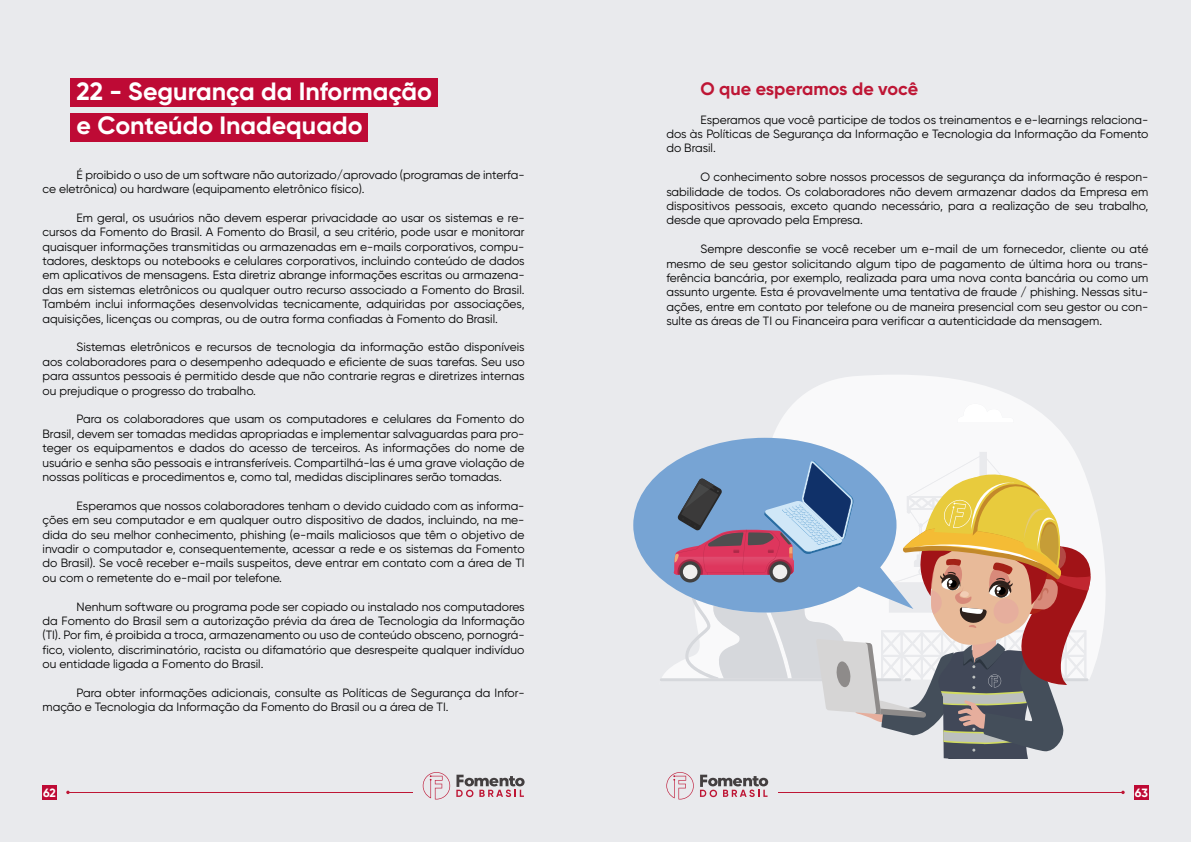
<style>
.page{position:relative;width:1191px;height:842px;background:#e9eaed}
.page>*{position:absolute;margin:0;border:0;box-sizing:border-box;transform-origin:0 0}
.t1{font:700 25px/34px "Gilroy";color:#fff}
.t2{font:700 18px "Gilroy";color:#be1635}
.t3{font:12px/14.4px "Gilroy";color:#000;text-align:justify}
.t4{font:700 12px "Gilroy";color:#fff}
</style>
<div class="page">
<svg style="left:666px;top:772px;width:27px;height:27px"></svg>
<svg style="left:700px;top:775px;width:68px;height:22px"></svg>
<hr style="left:777px;top:792px;width:345px;height:1px;background:#be1635">
<div style="left:1134px;top:785px;width:14px;height:14px;background:#be0a35"></div>
<svg style="left:423px;top:772px;width:27px;height:27px"></svg>
<svg style="left:456px;top:775px;width:68px;height:22px"></svg>
<hr style="left:69px;top:792px;width:344px;height:1px;background:#be1635">
<div style="left:43px;top:785px;width:14px;height:14px;background:#be0a35"></div>
<div style="left:70px;top:78px;width:367px;height:28px;background:#be0a35"></div>
<div style="left:70px;top:113px;width:298px;height:28px;background:#be0a35"></div>
<svg style="left:757px;top:375px;width:317px;height:76px;fill:#f9f9fa"></svg>
<svg style="left:957px;top:404px;width:57px;height:19px"></svg>
<svg style="left:633px;top:438px;width:280px;height:139px"></svg>
<svg style="left:659px;top:451px;width:447px;height:308px"></svg>
<h1 class="t1" style="left:77px;top:74px;width:357px">22 - Segurança da Informação e Conteúdo Inadequado</h1>
<p class="t3" style="left:43px;top:167px;width:483px;text-indent:34px">É proibido o uso de um software não autorizado/aprovado (programas de interfa&shy;ce eletrônica) ou hardware (equipamento eletrônico físico).</p>
<p class="t3" style="left:43px;top:210px;width:483px;text-indent:34px">Em geral, os usuários não devem esperar privacidade ao usar os sistemas e re&shy;cursos da Fomento do Brasil. A Fomento do Brasil, a seu critério, pode usar e monitorar quaisquer informações transmitidas ou armazenadas em e-mails corporativos, compu&shy;tadores, desktops ou notebooks e celulares corporativos, incluindo conteúdo de dados em aplicativos de mensagens. Esta diretriz abrange informações escritas ou armazena&shy;das em sistemas eletrônicos ou qualquer outro recurso associado a Fomento do Brasil.<br>Também inclui informações desenvolvidas tecnicamente, adquiridas por associações, aquisições, licenças ou compras, ou de outra forma confiadas à Fomento do Brasil.</p>
<p class="t3" style="left:43px;top:340px;width:483px;text-indent:34px">Sistemas eletrônicos e recursos de tecnologia da informação estão disponíveis aos colaboradores para o desempenho adequado e eficiente de suas tarefas. Seu uso para assuntos pessoais é permitido desde que não contrarie regras e diretrizes internas ou prejudique o progresso do trabalho.</p>
<p class="t3" style="left:43px;top:412px;width:483px;text-indent:34px">Para os colaboradores que usam os computadores e celulares da Fomento do Brasil, devem ser tomadas medidas apropriadas e implementar salvaguardas para pro&shy;teger os equipamentos e dados do acesso de terceiros. As informações do nome de usuário e senha são pessoais e intransferíveis. Compartilhá-las é uma grave violação de nossas políticas e procedimentos e, como tal, medidas disciplinares serão tomadas.</p>
<p class="t3" style="left:43px;top:498px;width:483px;text-indent:34px">Esperamos que nossos colaboradores tenham o devido cuidado com as informa&shy;ções em seu computador e em qualquer outro dispositivo de dados, incluindo, na me&shy;dida do seu melhor conhecimento, phishing (e-mails maliciosos que têm o objetivo de invadir o computador e, consequentemente, acessar a rede e os sistemas da Fomento do Brasil). Se você receber e-mails suspeitos, deve entrar em contato com a área de TI ou com o remetente do e-mail por telefone.</p>
<p class="t3" style="left:43px;top:599px;width:483px;text-indent:34px">Nenhum software ou programa pode ser copiado ou instalado nos computadores da Fomento do Brasil sem a autorização prévia da área de Tecnologia da Informação (TI). Por fim, é proibida a troca, armazenamento ou uso de conteúdo obsceno, pornográ&shy;fico, violento, discriminatório, racista ou difamatório que desrespeite qualquer indivíduo ou entidade ligada a Fomento do Brasil.</p>
<p class="t3" style="left:43px;top:685px;width:483px;text-indent:34px">Para obter informações adicionais, consulte as Políticas de Segurança da Infor&shy;mação e Tecnologia da Informação da Fomento do Brasil ou a área de TI.</p>
<h2 class="t2" style="left:700px;top:77px;width:219px">O que esperamos de você</h2>
<p class="t3" style="left:666px;top:112px;width:483px;text-indent:34px">Esperamos que você participe de todos os treinamentos e e-learnings relaciona&shy;dos às Políticas de Segurança da Informação e Tecnologia da Informação da Fomento do Brasil.</p>
<p class="t3" style="left:666px;top:170px;width:483px;text-indent:34px">O conhecimento sobre nossos processos de segurança da informação é respon&shy;sabilidade de todos. Os colaboradores não devem armazenar dados da Empresa em dispositivos pessoais, exceto quando necessário, para a realização de seu trabalho, desde que aprovado pela Empresa.</p>
<p class="t3" style="left:666px;top:242px;width:483px;text-indent:34px">Sempre desconfie se você receber um e-mail de um fornecedor, cliente ou até mesmo de seu gestor solicitando algum tipo de pagamento de última hora ou trans&shy;ferência bancária, por exemplo, realizada para uma nova conta bancária ou como um assunto urgente. Esta é provavelmente uma tentativa de fraude / phishing. Nessas situ&shy;ações, entre em contato por telefone ou de maneira presencial com seu gestor ou con&shy;sulte as áreas de TI ou Financeira para verificar a autenticidade da mensagem.</p>
<p class="t4" style="left:43px;top:785px;width:14px">62</p>
<p class="t4" style="left:1134px;top:785px;width:15px">63</p>
</div>
